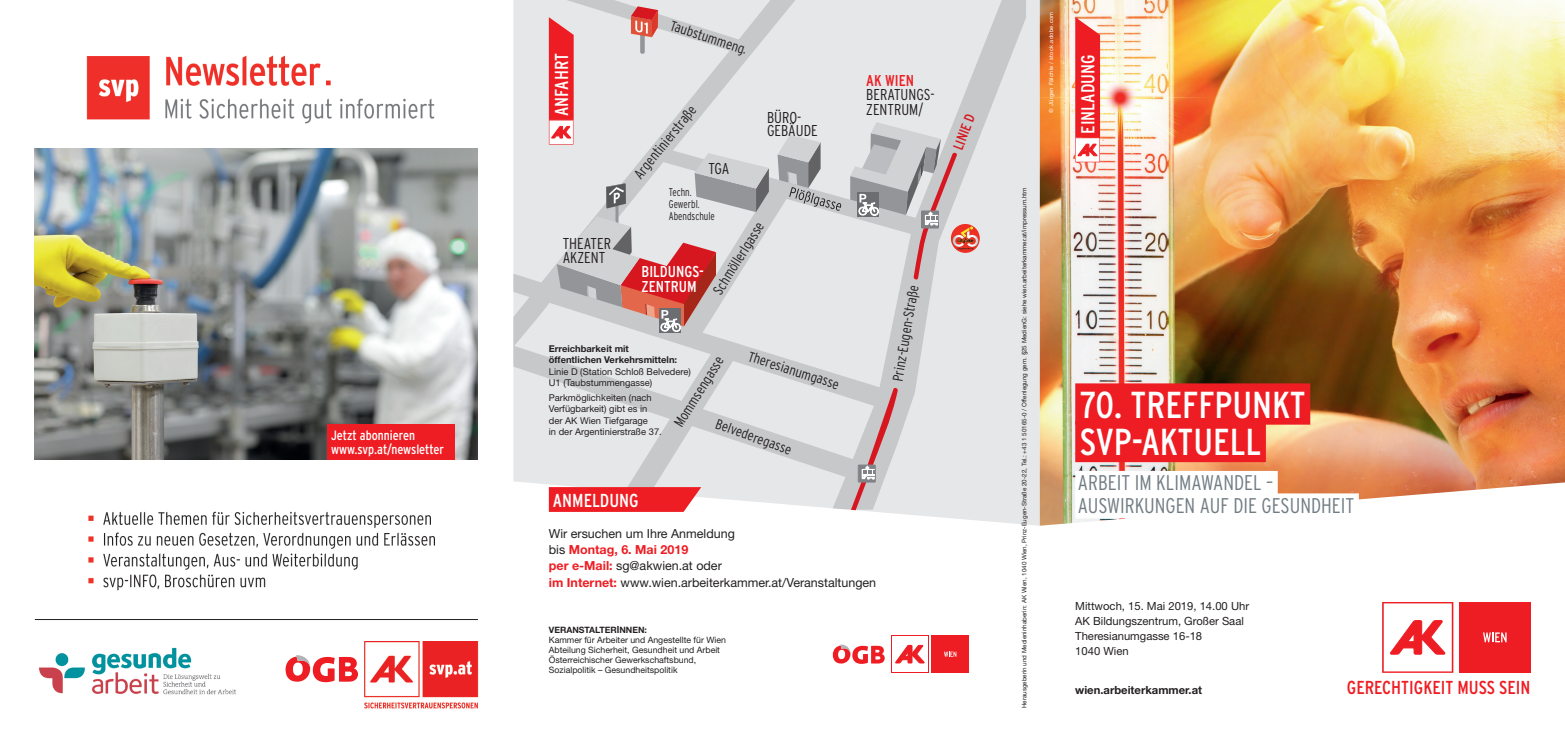
<style>
.page{position:relative;width:1565px;height:742px;background:#fff}
.page>*{position:absolute;margin:0;border:0;box-sizing:border-box;transform-origin:0 0}
.t1{font:condensed 37.5px/37.5px "Interstate";color:#fff}
.t2{font:300 condensed 21.25px/22.5px "Interstate";color:#717d83}
.t3{font:condensed 18.75px "Interstate";color:#fff}
.t4{font:condensed 18.75px "Interstate";color:#ee1d23}
.t5{font:300 condensed 15.75px/14.6px "Interstate";color:#231f20}
.t6{font:condensed 15.75px/14.6px "Interstate";color:#fff}
.t7{font:condensed 15.75px "Interstate";color:#ee1d23}
.t8{font:300 condensed 14.25px "Interstate";color:#231f20}
.t9{font:condensed 14.25px "Interstate";color:#d7171f}
.t10{font:condensed 13.5px/14.6px "Interstate";color:#fff}
.t11{font:12.5px/16.2px "Helvetica Neue LT Std";color:#231f20}
.t12{font:11.25px/15px "Helvetica Neue LT Std";color:#231f20}
.t13{font:300 condensed 11.25px/11.8px "Interstate";color:#231f20;scale:.9 1}
.t14{font:700 11.25px "Helvetica Neue LT Std";color:#231f20}
.t15{font:9.38px/11.2px "Helvetica Neue LT Std";color:#231f20}
.t16{font:700 9.38px/11.2px "Helvetica Neue LT Std";color:#231f20}
.t17{font:8.75px/10px "Helvetica Neue LT Std";color:#231f20}
.t18{font:6.25px "Helvetica Neue LT Std";color:#231f20}
.t19{font:5.62px "Helvetica Neue LT Std";letter-spacing:.05em;color:#fff}
.s1{font-weight:700;color:#ee1d23}
.s2{font-weight:700}
.s3{font-weight:700;font-size:9.88px}
</style>
<div class="page">
<svg style="left:548px;top:0;width:491px;height:526px;fill:#e6e7e9"></svg>
<svg style="left:513px;top:0;width:513px;height:510px;background:#e1e2e4"></svg>
<img style="left:951px;top:224px;width:28px;height:29px;border-radius:14px">
<svg style="left:850px;top:122px;width:107px;height:159px;background:#cbc5c8"></svg>
<div style="left:660px;top:309px;width:21px;height:24px;background:#6c6d70"></div>
<svg style="left:828px;top:387px;width:70px;height:137px;background:#d7ccce"></svg>
<svg style="left:631px;top:6px;width:27px;height:49px"></svg>
<svg style="left:777px;top:135px;width:64px;height:76px;background:#c1c2c4"></svg>
<svg style="left:1382px;top:602px;width:71px;height:71px"></svg>
<div style="left:1459px;top:602px;width:71px;height:71px;background:#ee1d23"></div>
<svg style="left:1483px;top:632px;width:23px;height:10px"></svg>
<img style="left:1039px;top:0;width:525px;height:526px">
<div style="left:1075px;top:383px;width:235px;height:42px;background:#ee1d23"></div>
<div style="left:1075px;top:421px;width:190px;height:41px;background:#ee1d23"></div>
<div style="left:1075px;top:471px;width:202px;height:25px;background:#fff"></div>
<div style="left:1075px;top:493px;width:283px;height:25px;background:#fff"></div>
<svg style="left:1075px;top:17px;width:25px;height:145px;background:#f04448"></svg>
<svg style="left:549px;top:17px;width:24px;height:128px;background:#ef494e"></svg>
<img style="left:35px;top:148px;width:443px;height:312px">
<div style="left:326px;top:424px;width:128px;height:36px;background:#ee1d23"></div>
<img style="left:88px;top:511px;width:347px;height:80px">
<img style="left:86px;top:55px;width:349px;height:69px">
<svg style="left:285px;top:655px;width:73px;height:27px"></svg>
<hr style="left:35px;top:619px;width:443px;height:1px;background:#231f20">
<img style="left:39px;top:648px;width:197px;height:47px">
<svg style="left:891px;top:635px;width:37px;height:38px"></svg>
<div style="left:892px;top:636px;width:35px;height:36px;background:#fff"></div>
<svg style="left:895px;top:645px;width:29px;height:18px"></svg>
<div style="left:931px;top:635px;width:38px;height:38px;background:#ee1d23"></div>
<svg style="left:944px;top:651px;width:12px;height:6px"></svg>
<svg style="left:833px;top:644px;width:51px;height:20px"></svg>
<svg style="left:549px;top:487px;width:152px;height:25px;background:#ee2a30"></svg>
<img style="left:365px;top:642px;width:114px;height:67px">
<svg style="left:557px;top:153px;width:212px;height:179px;background:#d1bdbe"></svg>
<h3 class="t10" style="left:331px;top:427px;width:114px">Jetzt abonnieren www.svp.at/newsletter</h3>
<h3 class="t3" style="left:551px;top:116px;width:64px;rotate:-90deg">ANFAHRT</h3>
<h3 class="t5" style="left:562px;top:236px;width:50px">THEATER<br>AKZENT</h3>
<h3 class="t8" style="left:673px;top:17px;width:82px;rotate:18deg">Taubstummeng.</h3>
<h3 class="t8" style="left:631px;top:172px;width:91px;rotate:-51deg">Argentinierstraße</h3>
<h3 class="t5" style="left:708px;top:161px;width:22px">TGA</h3>
<p class="t13" style="left:669px;top:186px;width:53px">Techn.<br>Gewerbl.<br>Abendschule</p>
<h3 class="t5" style="left:767px;top:111px;width:52px;line-height:13.5px">BÜRO-<br>GEBÄUDE</h3>
<h3 class="t6" style="left:641px;top:264px;width:64px">BILDUNGS-<br>ZENTRUM</h3>
<h3 class="t8" style="left:709px;top:289px;width:85px;rotate:-58deg">Schmöll rlgasse</h3>
<p class="t16" style="left:549px;top:343px;width:130px">Erreichbarkeit mit öffentlichen Verkehrsmitteln:</p>
<p class="t15" style="left:549px;top:366px;width:144px">Linie D (Station Schloß Belvedere)<br>U1 (Taubstummengasse)</p>
<p class="t15" style="left:549px;top:392px;width:114px">Parkmöglichkeiten (nach<br>Verfügbarkeit) gibt es in der AK Wien Tiefgarage<br>in der Argentinierstraße 37.</p>
<h3 class="t8" style="left:751px;top:348px;width:96px;rotate:18deg">Theresianumgasse</h3>
<h3 class="t8" style="left:670px;top:421px;width:82px;rotate:-58deg">Mommsengasse</h3>
<h3 class="t8" style="left:719px;top:416px;width:81px;rotate:20deg">Belvederegasse</h3>
<h3 class="t3" style="left:553px;top:490px;width:87px">ANMELDUNG</h3>
<h3 class="t7" style="left:866px;top:71px;width:49px">AK WIEN</h3>
<h3 class="t5" style="left:866px;top:87px;width:70px">BERATUNGS-<br>ZENTRUM/</h3>
<h3 class="t8" style="left:889px;top:380px;width:99px;rotate:-80deg">Prinz-Eugen-Straße</h3>
<h3 class="t11" style="left:549px;top:525px;width:329px">Wir ersuchen um Ihre Anmeldung<br>bis <span class="s1">Montag, 6. Mai 2019<br>per e-Mail:</span> sg@akwien.at oder<br><span class="s1">im Internet:</span> www.wien.arbeiterkammer.at/Veranstaltungen</h3>
<p class="t17" style="left:549px;top:624px;width:179px"><span class="s2">VERANSTALTER</span><span class="s3">I</span><span class="s2">NNEN:<br></span>Kammer für Arbeiter und Angestellte für Wien Abteilung Sicherheit, Gesundheit und Arbeit Österreichischer Gewerkschaftsbund, Sozialpolitik – Gesundheitspolitik</p>
<h3 class="t9" style="left:950px;top:147px;width:39px;rotate:-69deg">LINIE D</h3>
<p class="t19" style="left:1047px;top:113px;width:102px;rotate:-90deg">© Jürgen Fälchle / stock.adobe.com</p>
<h3 class="t3" style="left:1077px;top:133px;width:80px;rotate:-90deg">EINLADUNG</h3>
<p class="t18" style="left:1020px;top:708px;width:522px;rotate:-90deg">Herausgeberin und Medieninhaberin: AK Wien, 1040 Wien, Prinz-Eugen-Straße 20-22, Tel.: +43 1 50165-0 / Offenlegung gem. §25 MedienG: siehe wien.arbeiterkammer.at/impressum.htm</p>
<h1 class="t1" style="left:1080px;top:385px;width:227px">70. TREFFPUNKT<br>SVP-AKTUELL</h1>
<h2 class="t2" style="left:1077px;top:471px;width:278px">ARBEIT IM KLIMAWANDEL –<br>AUSWIRKUNGEN AUF DIE GESUNDHEIT</h2>
<p class="t12" style="left:1075px;top:598px;width:175px">Mittwoch, 15. Mai 2019, 14.00 Uhr<br>AK Bildungszentrum, Großer Saal<br>Theresianumgasse 16-18<br>1040 Wien</p>
<p class="t14" style="left:1075px;top:683px;width:128px">wien.arbeiterkammer.at</p>
<h3 class="t4" style="left:1346px;top:677px;width:185px">GERECHTIGKEIT MUSS SEIN</h3>
</div>
